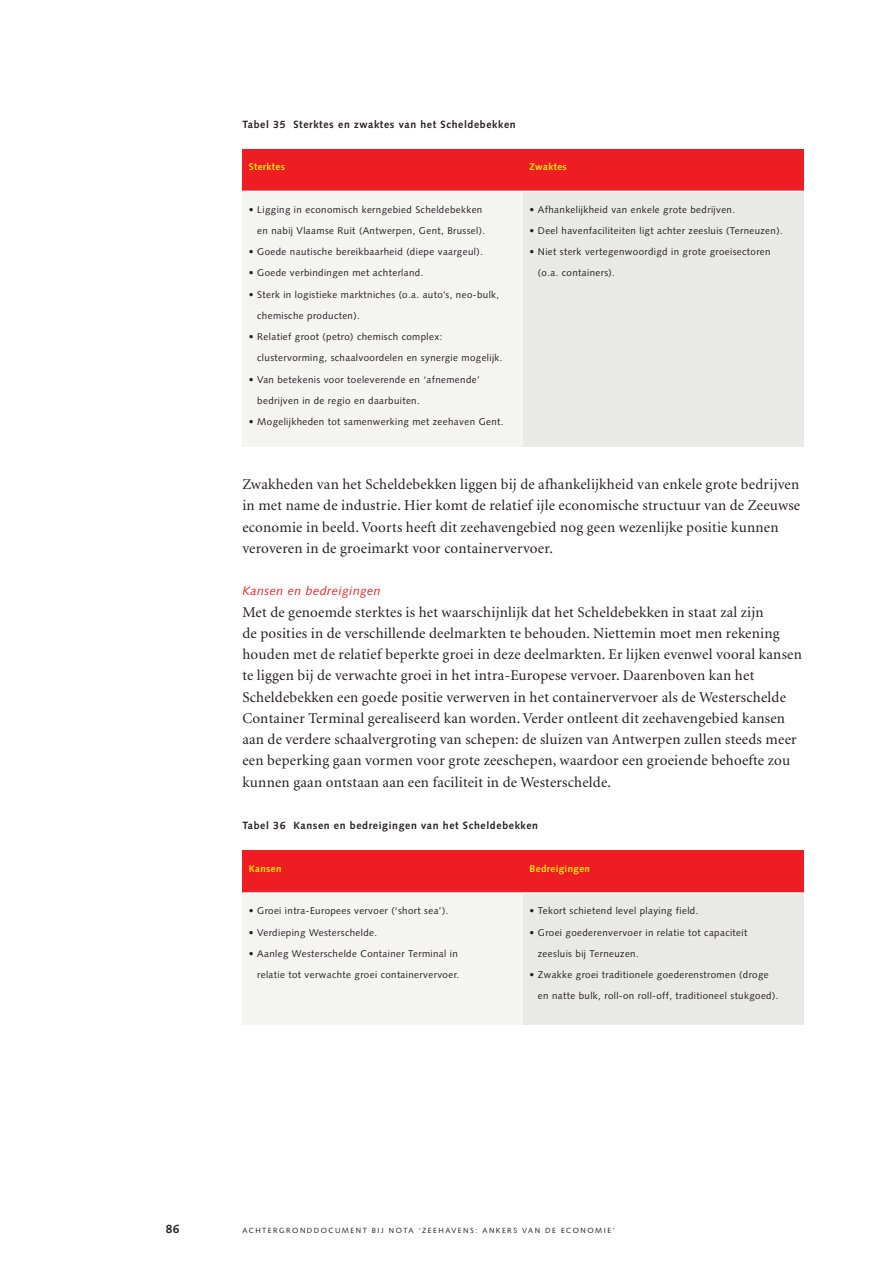
<style>
.page{position:relative;width:893px;height:1263px;background:#fff}
.page>*{position:absolute;margin:0;border:0;box-sizing:border-box;transform-origin:0 0}
.t1{font:15px/21.3px "Minion";letter-spacing:.015em;color:#231f20}
.t2{font:italic 12.3px "Syntax";letter-spacing:.04em;color:#ee1d23}
.t3{font:700 12px "Syntax";color:#231f20}
.t4{font:700 10.5px "Syntax";letter-spacing:.06em;color:#231f20}
.t5{font:9.75px/21.3px "Syntax";letter-spacing:.04em;color:#231f20}
.t6{font:700 9.75px "Syntax";letter-spacing:.04em;color:#f5ec09}
.t7{font:7.5px "Syntax";letter-spacing:.2em;color:#231f20}
</style>
<div class="page">
<div style="left:242px;top:149px;width:562px;height:42px;background:#ee1d23"></div>
<div style="left:242px;top:191px;width:281px;height:255px;background:#f4f4f1"></div>
<div style="left:523px;top:191px;width:281px;height:255px;background:#e9eae5"></div>
<div style="left:242px;top:850px;width:562px;height:43px;background:#ee1d23"></div>
<div style="left:242px;top:893px;width:281px;height:131px;background:#f4f4f1"></div>
<div style="left:523px;top:893px;width:281px;height:131px;background:#e9eae5"></div>
<hr style="left:242px;top:191px;width:562px;height:1px;background:#fff">
<hr style="left:242px;top:892px;width:562px;height:2px;background:#fff">
<p class="t4" style="left:242px;top:118px;width:275px">Tabel 35 Sterktes en zwaktes van het Scheldebekken</p>
<p class="t6" style="left:249px;top:161px;width:38px">Sterktes</p>
<p class="t6" style="left:529px;top:161px;width:39px">Zwaktes</p>
<p class="t5" style="left:249px;top:199px;width:238px;text-align:right">• Ligging in economisch kerngebied Scheldebekken en nabij Vlaamse Ruit (Antwerpen, Gent, Brussel).</p>
<p class="t5" style="left:249px;top:241px;width:235px">• Goede nautische bereikbaarheid (diepe vaargeul).</p>
<p class="t5" style="left:249px;top:262px;width:176px">• Goede verbindingen met achterland.</p>
<p class="t5" style="left:257px;top:284px;width:243px;text-indent:-9px">• Sterk in logistieke marktniches (o.a. auto’s, neo-bulk, chemische producten).</p>
<p class="t5" style="left:257px;top:326px;width:247px;text-indent:-9px">• Relatief groot (petro) chemisch complex: clustervorming, schaalvoordelen en synergie mogelijk.</p>
<p class="t5" style="left:257px;top:369px;width:224px;text-indent:-9px">• Van betekenis voor toeleverende en ‘afnemende’ bedrijven in de regio en daarbuiten.</p>
<p class="t5" style="left:249px;top:411px;width:256px">• Mogelijkheden tot samenwerking met zeehaven Gent.</p>
<p class="t5" style="left:529px;top:199px;width:207px">• Afhankelijkheid van enkele grote bedrijven.</p>
<p class="t5" style="left:529px;top:220px;width:255px">• Deel havenfaciliteiten ligt achter zeesluis (Terneuzen).</p>
<p class="t5" style="left:538px;top:241px;width:234px;text-indent:-9px">• Niet sterk vertegenwoordigd in grote groeisectoren (o.a. containers).</p>
<p class="t1" style="left:242px;top:474px;width:559px">Zwakheden van het Scheldebekken liggen bij de afhankelijkheid van enkele grote bedrijven in met name de industrie. Hier komt de relatief ijle economische structuur van de Zeeuwse economie in beeld. Voorts heeft dit zeehavengebied nog geen wezenlijke positie kunnen veroveren in de groeimarkt voor containervervoer.</p>
<p class="t2" style="left:242px;top:584px;width:140px">Kansen en bedreigingen</p>
<p class="t1" style="left:242px;top:602px;width:561px">Met de genoemde sterktes is het waarschijnlijk dat het Scheldebekken in staat zal zijn<br>de posities in de verschillende deelmarkten te behouden. Niettemin moet men rekening houden met de relatief beperkte groei in deze deelmarkten. Er lijken evenwel vooral kansen te liggen bij de verwachte groei in het intra-Europese vervoer. Daarenboven kan het Scheldebekken een goede positie verwerven in het containervervoer als de Westerschelde Container Terminal gerealiseerd kan worden. Verder ontleent dit zeehavengebied kansen aan de verdere schaalvergroting van schepen: de sluizen van Antwerpen zullen steeds meer een beperking gaan vormen voor grote zeeschepen, waardoor een groeiende behoefte zou kunnen gaan ontstaan aan een faciliteit in de Westerschelde.</p>
<p class="t4" style="left:242px;top:819px;width:297px">Tabel 36 Kansen en bedreigingen van het Scheldebekken</p>
<p class="t6" style="left:249px;top:863px;width:34px">Kansen</p>
<p class="t6" style="left:529px;top:863px;width:62px">Bedreigingen</p>
<p class="t5" style="left:249px;top:900px;width:201px">• Groei intra-Europees vervoer (‘short sea’).</p>
<p class="t5" style="left:249px;top:921px;width:130px">• Verdieping Westerschelde.</p>
<p class="t5" style="left:249px;top:943px;width:212px;text-align:right">• Aanleg Westerschelde Container Terminal in relatie tot verwachte groei containervervoer.</p>
<p class="t5" style="left:529px;top:900px;width:170px">• Tekort schietend level playing field.</p>
<p class="t5" style="left:538px;top:921px;width:211px;text-indent:-9px">• Groei goederenvervoer in relatie tot capaciteit zeesluis bij Terneuzen.</p>
<p class="t5" style="left:538px;top:964px;width:242px;text-indent:-9px">• Zwakke groei traditionele goederenstromen (droge en natte bulk, roll-on roll-off, traditioneel stukgoed).</p>
<p class="t3" style="left:166px;top:1222px;width:15px">86</p>
<p class="t7" style="left:242px;top:1226px;width:374px">ACHTERGRONDDOCUMENT BIJ NOTA ‘ZEEHAVENS: ANKERS VAN DE ECONOMIE’</p>
</div>
